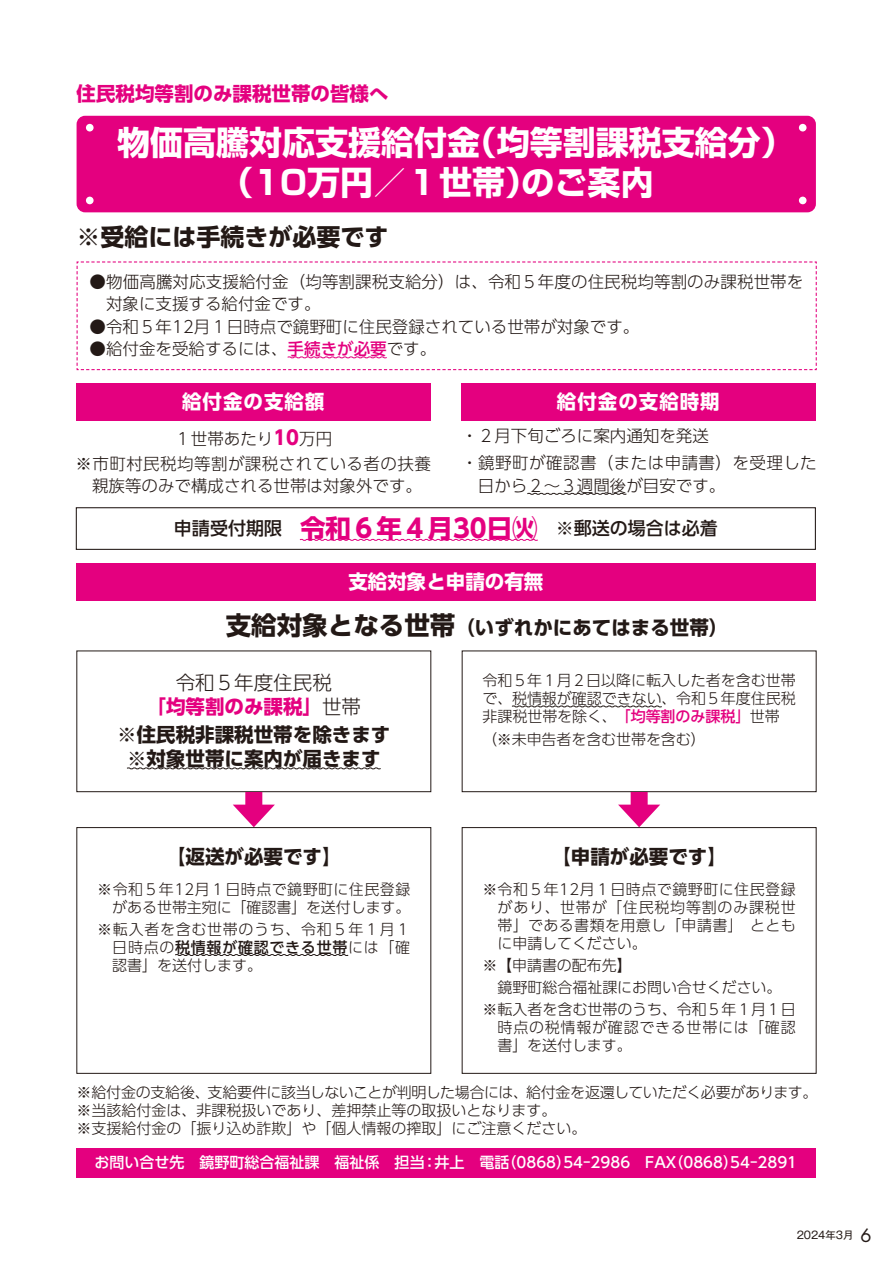
<style>
.page{position:relative;width:893px;height:1263px;background:#fff}
.page>*{position:absolute;margin:0;border:0;box-sizing:border-box;transform-origin:0 0}
.t1{font:700 33px/40.5px "Shin Go Pr 6 N";color:#fff}
.t2{font:700 24px "UD Shin Go Pr 6 N";color:#231916}
.t3{font:700 19.5px/24px "UD Shin Go Pr 6 N";color:#231916;text-align:center}
.t4{font:300 19.5px/24px "UD Shin Go Pr 6 N";color:#231916;text-align:center}
.t5{font:700 19.5px "UD Shin Go Pr 6 N";color:#e4007f}
.t6{font:700 19.5px "UD Shin Go Pr 6 N";letter-spacing:.05em;color:#fff}
.t7{font:700 19.5px "UD Shin Go Pr 6 N";color:#fff}
.t8{font:500 18px "UD Shin Go Pr 6 N";color:#231916}
.t9{font:300 16.5px/22.5px "UD Shin Go Pr 6 N";color:#231916}
.t10{font:300 16.5px/26.7px "UD Shin Go Pr 6 N";letter-spacing:.025em;color:#231916}
.t11{font:300 15px/18px "UD Shin Go Pr 6 N";color:#231916;text-align:justify}
.t12{font:500 15px "UD Shin Go Pr 6 N";color:#fff}
.t13{font:300 15px/18px "UD Shin Go Pr 6 N";letter-spacing:.025em;color:#231916;text-align:right}
.t14{font:300 15px/18px "UD Shin Go Pr 6 N";letter-spacing:.05em;color:#231916}
.t15{font:10.5px "Gothic MB101 Pr 6";color:#231916}
.s1{font-weight:500;color:#e4007f}
.s2{font-weight:700;font-size:19.5px;color:#e4007f}
.s3{font-weight:700;font-size:25.5px;color:#e4007f}
.s4{font-size:25.5px}
.s5{font-weight:700;color:#e4007f}
.s6{font-weight:500}
.s7{font-family:"Futura";font-size:18px}
</style>
<div class="page">
<svg style="left:76px;top:261px;width:741px;height:110px"></svg>
<div style="left:76px;top:383px;width:354px;height:37px;background:#e4007f"></div>
<svg style="left:527px;top:492px;width:100px;height:3px"></svg>
<div style="left:461px;top:383px;width:354px;height:37px;background:#e4007f"></div>
<div style="left:76px;top:507px;width:740px;height:43px;border:1px solid #231916"></div>
<svg style="left:299px;top:539px;width:239px;height:2px"></svg>
<div style="left:77px;top:651px;width:354px;height:141px;border:1px solid #231916"></div>
<svg style="left:127px;top:767px;width:254px;height:3px"></svg>
<div style="left:245px;top:792px;width:17px;height:21px;background:#e4007f"></div>
<svg style="left:233px;top:805px;width:42px;height:22px"></svg>
<div style="left:462px;top:651px;width:354px;height:141px;border:1px solid #231916"></div>
<svg style="left:511px;top:705px;width:151px;height:3px"></svg>
<div style="left:77px;top:827px;width:354px;height:247px;border:1px solid #231916"></div>
<svg style="left:175px;top:954px;width:174px;height:2px"></svg>
<div style="left:462px;top:827px;width:354px;height:247px;border:1px solid #231916"></div>
<div style="left:631px;top:792px;width:17px;height:21px;background:#e4007f"></div>
<svg style="left:618px;top:805px;width:42px;height:22px"></svg>
<div style="left:76px;top:563px;width:739px;height:37px;background:#e4007f"></div>
<div style="left:76px;top:1148px;width:739px;height:30px;background:#e4007f"></div>
<div style="left:77px;top:116px;width:739px;height:96px;background:#e4007f;border-radius:9px"></div>
<div style="left:86px;top:124px;width:8px;height:7px;background:#fff;border-radius:50%"></div>
<div style="left:86px;top:197px;width:8px;height:7px;background:#fff;border-radius:50%"></div>
<div style="left:799px;top:124px;width:7px;height:7px;background:#fff;border-radius:50%"></div>
<div style="left:799px;top:197px;width:7px;height:7px;background:#fff;border-radius:50%"></div>
<p class="t5" style="left:77px;top:78px;width:313px">住民税均等割のみ課税世帯の皆様へ</p>
<p class="t1" style="left:220px;top:121px;width:575px;text-indent:-103px">物価高騰対応支援給付金（均等割課税支給分）（10万円／１世帯）のご案内</p>
<p class="t2" style="left:77px;top:217px;width:313px">※受給には手続きが必要です</p>
<p class="t9" style="left:106px;top:270px;width:699px;text-indent:-16px">●物価高騰対応支援給付金（均等割課税支給分）は、令和５年度の住民税均等割のみ課税世帯を対象に支援する給付金です。</p>
<p class="t9" style="left:90px;top:315px;width:551px">●令和５年12月１日時点で鏡野町に住民登録されている世帯が対象です。</p>
<p class="t9" style="left:90px;top:337px;width:348px">●給付金を受給するには、<span class="s1">手続きが必要</span>です。</p>
<p class="t6" style="left:182px;top:385px;width:144px">給付金の支給額</p>
<p class="t9" style="left:174px;top:427px;width:159px">１世帯あたり<span class="s2">10</span>万円</p>
<p class="t10" style="left:76px;top:452px;width:357px;line-height:22.5px;text-align:center">※市町村民税均等割が課税されている者の扶養親族等のみで構成される世帯は対象外です。</p>
<p class="t6" style="left:557px;top:385px;width:164px">給付金の支給時期</p>
<p class="t10" style="left:461px;top:422px;width:357px">・２月下旬ごろに案内通知を発送<br>・鏡野町が確認書（または申請書）を受理した</p>
<p class="t9" style="left:478px;top:474px;width:249px">日から２～３週間後が目安です。</p>
<p class="t8" style="left:174px;top:513px;width:545px">申請受付期限　<span class="s3">令和６年４月30日㈫</span> ※郵送の場合は必着</p>
<p class="t7" style="left:348px;top:565px;width:196px">支給対象と申請の有無</p>
<p class="t3" style="left:226px;top:615px;width:504px"><span class="s4">支給対象となる世帯</span>（いずれかにあてはまる世帯）</p>
<p class="t4" style="left:147px;top:670px;width:216px">令和５年度住民税<br><span class="s5">「均等割のみ課税」</span>世帯</p>
<p class="t3" style="left:117px;top:722px;width:275px">※住民税非課税世帯を除きます※対象世帯に案内が届きます</p>
<p class="t3" style="left:166px;top:844px;width:177px">【返送が必要です】</p>
<p class="t13" style="left:97px;top:879px;width:315px">※令和５年12月１日時点で鏡野町に住民登録がある世帯主宛に「確認書」を送付します。</p>
<p class="t11" style="left:112px;top:920px;width:300px;text-indent:-15px">※転入者を含む世帯のうち、令和５年１月１日時点の<span class="s6">税情報が確認できる世帯</span>には「確認書」を送付します。</p>
<p class="t11" style="left:483px;top:671px;width:315px">令和５年１月２日以降に転入した者を含む世帯で、税情報が確認できない、令和５年度住民税非課税世帯を除く、<span class="s1">「均等割のみ課税」</span>世帯</p>
<p class="t11" style="left:482px;top:729px;width:225px">（※未申告者を含む世帯を含む）</p>
<p class="t3" style="left:551px;top:844px;width:177px">【申請が必要です】</p>
<p class="t11" style="left:498px;top:879px;width:300px;text-indent:-15px">※ 令和５年12月１日時点で鏡野町に住民登録があり、世帯が「住民税均等割のみ課税世帯」である書類を用意し「申請書」とともに申請してください。</p>
<p class="t11" style="left:483px;top:953px;width:315px;line-height:22.2px;text-align:left">※【申請書の配布先】<br>　鏡野町総合福祉課にお問い合せください。※ 転入者を含む世帯のうち、令和５年１月１日</p>
<p class="t14" style="left:498px;top:1018px;width:300px">時点の税情報が確認できる世帯には「確認書」を送付します。</p>
<p class="t11" style="left:77px;top:1082px;width:742px;text-align:left">※給付金の支給後、支給要件に該当しないことが判明した場合には、給付金を返還していただく必要があります。※当該給付金は、非課税扱いであり、差押禁止等の取扱いとなります。<br>※支援給付金の「振り込め詐欺」や「個人情報の搾取」にご注意ください。</p>
<p class="t12" style="left:95px;top:1150px;width:704px">お問い合せ先　鏡野町総合福祉課　福祉係　担当：井上　電話（0868）54-2986　FAX（0868）54-2891</p>
<p class="t15" style="left:797px;top:1226px;width:77px">2024年3月 <span class="s7">6</span></p>
</div>
